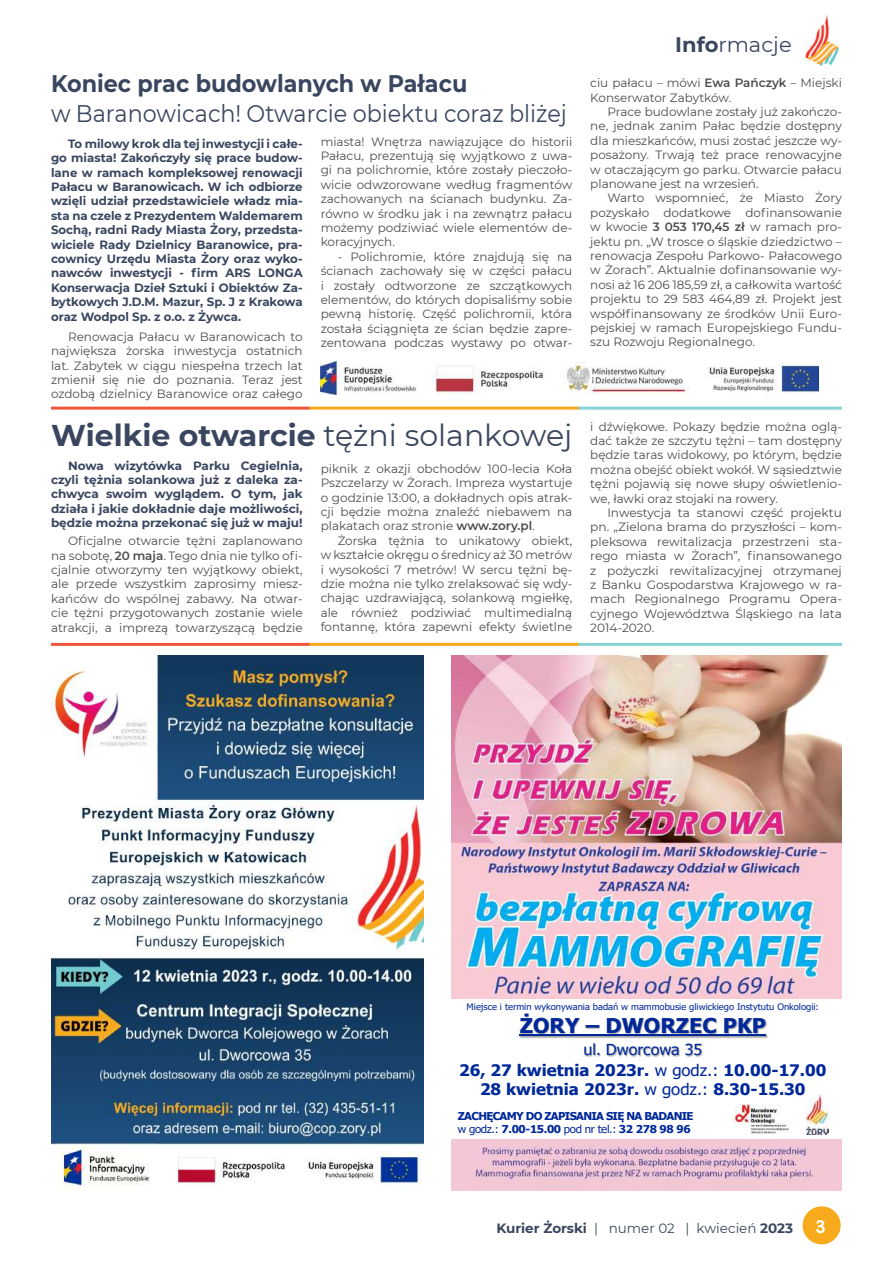
<style>
.page{position:relative;width:893px;height:1263px;background:#fff}
.page>*{position:absolute;margin:0;border:0;box-sizing:border-box;transform-origin:0 0}
.t1{font:700 30px "Montserrat";color:#3a465f}
.t2{font:24px "Montserrat";color:#3a465f;scale:.93 1}
.t3{font:700 24px "Montserrat";color:#3a465f;scale:.93 1}
.t4{font:21px "Montserrat";color:#3a465f}
.t5{font:700 20.4px "Tahoma";color:#002899;scale:1.05 1}
.t6{font:700 15.9px/19.2px "Tahoma";color:#002899;text-align:center;scale:1.05 1}
.t7{font:15.3px "Tahoma";color:#002899;scale:1.05 1}
.t8{font:13.5px "Montserrat";color:#3a465f}
.t9{font:12px/14.4px "Montserrat";color:#4b4c4d;text-align:justify}
.t10{font:700 12px/14.4px "Montserrat";color:#3a465f;text-align:justify}
.t11{font:700 10.8px/13px "Tahoma";letter-spacing:-.06em;color:#002899;scale:1.05 1}
.t12{font:8.85px "Tahoma";color:#002899;scale:1.05 1}
.s1{font-weight:400}
.s2{font-weight:600}
.s3{font-weight:700}
.s4{font-family:"Fonarto";font-size:18px;color:#fff}
</style>
<div class="page">
<div style="left:803px;top:1206px;width:38px;height:38px;background:#f7aa1b;border-radius:50%"></div>
<img style="left:806px;top:15px;width:33px;height:51px">
<hr style="left:51px;top:407px;width:259px;height:3px;background:#ef553d">
<hr style="left:309px;top:407px;width:270px;height:3px;background:#f7aa1b">
<hr style="left:579px;top:407px;width:263px;height:3px;background:#87d2d6">
<hr style="left:51px;top:643px;width:259px;height:3px;background:#ef553d">
<hr style="left:309px;top:643px;width:270px;height:3px;background:#f7aa1b">
<hr style="left:579px;top:643px;width:263px;height:3px;background:#87d2d6">
<img style="left:519px;top:1013px;width:248px;height:20px">
<img style="left:519px;top:1033px;width:249px;height:6px">
<hr style="left:520px;top:1034px;width:246px;height:2px;background:#002799">
<img style="left:573px;top:1036px;width:115px;height:21px">
<img style="left:688px;top:1028px;width:50px;height:29px">
<img style="left:451px;top:656px;width:391px;height:186px">
<img style="left:451px;top:842px;width:391px;height:157px">
<img style="left:806px;top:1094px;width:22px;height:40px">
<img style="left:451px;top:1140px;width:391px;height:50px">
<img style="left:734px;top:1105px;width:55px;height:29px">
<img style="left:321px;top:361px;width:497px;height:33px">
<img style="left:51px;top:656px;width:373px;height:530px">
<h2 class="t3" style="left:51px;top:67px;width:449px">Koniec prac budowlanych w Pałacu</h2>
<h2 class="t2" style="left:51px;top:97px;width:556px">w Baranowicach! Otwarcie obiektu coraz bliżej</h2>
<p class="t10" style="left:51px;top:136px;width:253px;text-indent:17px">To milowy krok dla tej inwestycji i całe&shy;go miasta! Zakończyły się prace budow&shy;lane w ramach kompleksowej renowacji Pałacu w Baranowicach. W ich odbiorze wzięli udział przedstawiciele władz mia&shy;sta na czele z Prezydentem Waldemarem Sochą, radni Rady Miasta Żory, przedsta&shy;wiciele Rady Dzielnicy Baranowice, pra&shy;cownicy Urzędu Miasta Żory oraz wyko&shy;nawców inwestycji - firm ARS LONGA Konserwacja Dzieł Sztuki i Obiektów Za&shy;bytkowych J.D.M. Mazur, Sp. J z Krakowa oraz Wodpol Sp. z o.o. z Żywca.</p>
<p class="t9" style="left:321px;top:134px;width:253px">miasta! Wnętrza nawiązujące do historii Pałacu, prezentują się wyjątkowo z uwa&shy;gi na polichromie, które zostały pieczoło&shy;wicie odwzorowane według fragmentów zachowanych na ścianach budynku. Za&shy;równo w środku jak i na zewnątrz pałacu możemy podziwiać wiele elementów de&shy;koracyjnych.</p>
<p class="t9" style="left:321px;top:249px;width:253px;text-indent:17px">- Polichromie, które znajdują się na ścianach zachowały się w części pałacu i zostały odtworzone ze szczątkowych elementów, do których dopisaliśmy sobie pewną historię. Część polichromii, która została ściągnięta ze ścian będzie zapre&shy;zentowana podczas wystawy po otwar-</p>
<p class="t9" style="left:51px;top:329px;width:253px;text-indent:17px">Renowacja Pałacu w Baranowicach to największa żorska inwestycja ostatnich lat. Zabytek w ciągu niespełna trzech lat zmienił się nie do poznania. Teraz jest ozdobą dzielnicy Baranowice oraz całego</p>
<h1 class="t1" style="left:51px;top:414px;width:523px">Wielkie otwarcie <span class="s1">tężni solankowej</span></h1>
<p class="t10" style="left:51px;top:457px;width:253px;text-indent:17px">Nowa wizytówka Parku Cegielnia, czyli tężnia solankowa już z daleka za&shy;chwyca swoim wyglądem. O tym, jak działa i jakie dokładnie daje możliwości, będzie można przekonać się już w maju!</p>
<p class="t9" style="left:321px;top:461px;width:253px">piknik z okazji obchodów 100-lecia Koła Pszczelarzy w Żorach. Impreza wystartuje o godzinie 13:00, a dokładnych opis atrak&shy;cji będzie można znaleźć niebawem na plakatach oraz stronie <span class="s2">www.zory.pl</span>.</p>
<p class="t9" style="left:321px;top:533px;width:253px;text-indent:17px">Żorska tężnia to unikatowy obiekt, w kształcie okręgu o średnicy aż 30 metrów i wysokości 7 metrów! W sercu tężni bę&shy;dzie można nie tylko zrelaksować się wdy&shy;chając uzdrawiającą, solankową mgiełkę, ale również podziwiać multimedialną fontannę, która zapewni efekty świetlne</p>
<p class="t9" style="left:51px;top:533px;width:253px;text-indent:17px">Oficjalne otwarcie tężni zaplanowano na sobotę, <span class="s2">20 maja</span>. Tego dnia nie tylko ofi&shy;cjalnie otworzymy ten wyjątkowy obiekt, ale przede wszystkim zaprosimy miesz&shy;kańców do wspólnej zabawy. Na otwar&shy;cie tężni przygotowanych zostanie wiele atrakcji, a imprezą towarzyszącą będzie</p>
<h3 class="t4" style="left:675px;top:30px;width:118px"><span class="s3">Info</span>rmacje</h3>
<p class="t9" style="left:590px;top:75px;width:253px">ciu pałacu – mówi <span class="s2">Ewa Pańczyk</span> – Miejski<br>Konserwator Zabytków.</p>
<p class="t9" style="left:590px;top:104px;width:253px;text-indent:17px">Prace budowlane zostały już zakończo&shy;ne, jednak zanim Pałac będzie dostępny dla mieszkańców, musi zostać jeszcze wy&shy;posażony. Trwają też prace renowacyjne w otaczającym go parku. Otwarcie pałacu planowane jest na wrzesień.</p>
<p class="t9" style="left:590px;top:190px;width:253px;text-indent:17px">Warto wspomnieć, że Miasto Żory pozyskało dodatkowe dofinansowanie w kwocie <span class="s2">3 053 170,45 zł</span> w ramach pro&shy;jektu pn. „W trosce o śląskie dziedzictwo – renowacja Zespołu Parkowo- Pałacowego w Żorach”. Aktualnie dofinansowanie wy&shy;nosi aż 16 206 185,59 zł, a całkowita wartość projektu to 29 583 464,89 zł. Projekt jest współfinansowany ze środków Unii Euro&shy;pejskiej w ramach Europejskiego Fundu&shy;szu Rozwoju Regionalnego.</p>
<p class="t9" style="left:590px;top:419px;width:253px">i dźwiękowe. Pokazy będzie można oglą&shy;dać także ze szczytu tężni – tam dostępny będzie taras widokowy, po którym, będzie można obejść obiekt wokół. W sąsiedztwie tężni pojawią się nowe słupy oświetlenio&shy;we, ławki oraz stojaki na rowery.</p>
<p class="t9" style="left:590px;top:505px;width:253px;text-indent:17px">Inwestycja ta stanowi część projektu pn. „Zielona brama do przyszłości – kom&shy;pleksowa rewitalizacja przestrzeni sta&shy;rego miasta w Żorach”, finansowanego z pożyczki rewitalizacyjnej otrzymanej z Banku Gospodarstwa Krajowego w ra&shy;mach Regionalnego Programu Opera&shy;cyjnego Województwa Śląskiego na lata 2014-2020.</p>
<p class="t12" style="left:467px;top:1001px;width:337px">Miejsce i termin wykonywania badań w mammobusie gliwickiego Instytutu Onkologii:</p>
<h3 class="t5" style="left:520px;top:1011px;width:236px">ŻORY – DWORZEC PKP</h3>
<p class="t7" style="left:583px;top:1039px;width:115px">ul. Dworcowa 35</p>
<h3 class="t6" style="left:459px;top:1061px;width:351px">26, 27 kwietnia 2023r. <span class="s1">w godz.:</span> 10.00-17.00<br>28 kwietnia 2023r. <span class="s1">w godz.:</span> 8.30-15.30</h3>
<p class="t11" style="left:458px;top:1110px;width:226px">ZACHĘCAMY DO ZAPISANIA SIĘ NA BADANIE <span class="s1">w godz.:</span> 7.00-15.00 <span class="s1">pod nr tel.:</span> 32 278 98 96</p>
<p class="t8" style="left:496px;top:1219px;width:331px"><span class="s3">Kurier Żorski</span> | numer 02 | kwiecień <span class="s3">2023</span> <span class="s4">3</span></p>
</div>
